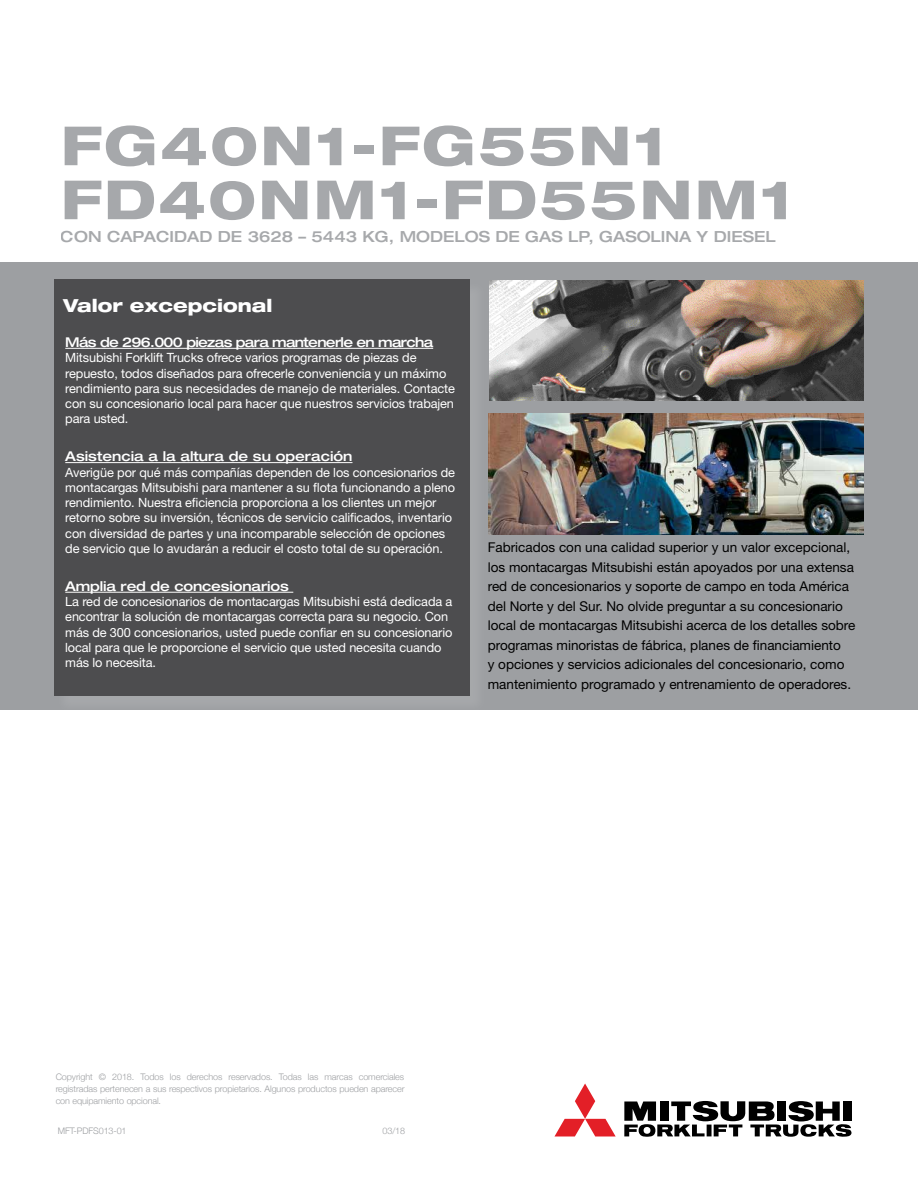
<style>
.page{position:relative;width:918px;height:1188px;background:#fff}
.page>*{position:absolute;margin:0;border:0;box-sizing:border-box;transform-origin:0 0}
.t1{font:800 expanded 54px/54px "Helvetica Neue";letter-spacing:.04em;color:#9d9fa2}
.t2{font:800 expanded 18px "Helvetica Neue";color:#fff}
.t3{font:500 expanded 15.3px "Helvetica Neue";color:#9d9fa2}
.t4{font:13.5px/19.5px "Helvetica Neue";color:#000}
.t5{font:500 expanded 13.5px "Helvetica Neue";letter-spacing:-.01em;color:#fff}
.t6{font:500 expanded 13.5px "Helvetica Neue";letter-spacing:-.05em;color:#fff}
.t7{font:12.75px/15.3px "Helvetica Neue";letter-spacing:-.01em;color:#fff}
.t8{font:300 9px/12px "Helvetica Neue";letter-spacing:-.01em;color:#9d9fa2;text-align:justify}
</style>
<div class="page">
<svg style="left:555px;top:1084px;width:61px;height:52px"></svg>
<svg style="left:624px;top:1101px;width:227px;height:36px"></svg>
<div style="left:0;top:262px;width:918px;height:448px;background:#9d9fa2"></div>
<img style="left:488px;top:414px;width:376px;height:121px">
<div style="left:55px;top:280px;width:432px;height:434px;background:#fff;opacity:.1"></div>
<div style="left:54px;top:279px;width:415px;height:417px;background:#4d4d4f"></div>
<hr style="left:65px;top:348px;width:368px;height:1px;background:#fff">
<hr style="left:65px;top:462px;width:287px;height:1px;background:#fff">
<hr style="left:65px;top:592px;width:228px;height:1px;background:#fff">
<img style="left:490px;top:280px;width:374px;height:121px">
<h1 class="t1" style="left:61px;top:117px;width:734px">FG40N1-FG55N1<br>FD40NM1-FD55NM1</h1>
<p class="t3" style="left:61px;top:227px;width:716px">CON CAPACIDAD DE 3628 – 5443 KG, MODELOS DE GAS LP, GASOLINA Y DIESEL</p>
<h2 class="t2" style="left:64px;top:294px;width:210px">Valor excepcional</h2>
<p class="t6" style="left:65px;top:334px;width:369px">Más de 296.000 piezas para mantenerle en marcha</p>
<p class="t7" style="left:65px;top:350px;width:391px">Mitsubishi Forklift Trucks ofrece varios programas de piezas de repuesto, todos diseñados para ofrecerle conveniencia y un máximo rendimiento para sus necesidades de manejo de materiales. Contacte con su concesionario local para hacer que nuestros servicios trabajen para usted.</p>
<p class="t5" style="left:65px;top:448px;width:289px">Asistencia a la altura de su operación</p>
<p class="t7" style="left:65px;top:464px;width:391px">Averigüe por qué más compañías dependen de los concesionarios de montacargas Mitsubishi para mantener a su flota funcionando a pleno rendimiento. Nuestra eficiencia proporciona a los clientes un mejor retorno sobre su inversión, técnicos de servicio calificados, inventario con diversidad de partes y una incomparable selección de opciones de servicio que lo avudarán a reducir el costo total de su operación.</p>
<p class="t5" style="left:65px;top:578px;width:225px">Amplia red de concesionarios</p>
<p class="t7" style="left:65px;top:594px;width:389px">La red de concesionarios de montacargas Mitsubishi está dedicada a encontrar la solución de montacargas correcta para su negocio. Con más de 300 concesionarios, usted puede confiar en su concesionario local para que le proporcione el servicio que usted necesita cuando más lo necesita.</p>
<p class="t4" style="left:488px;top:538px;width:369px">Fabricados con una calidad superior y un valor excepcional, los montacargas Mitsubishi están apoyados por una extensa red de concesionarios y soporte de campo en toda América del Norte y del Sur. No olvide preguntar a su concesionario local de montacargas Mitsubishi acerca de los detalles sobre programas minoristas de fábrica, planes de financiamiento<br>y opciones y servicios adicionales del concesionario, como mantenimiento programado y entrenamiento de operadores.</p>
<p class="t8" style="left:56px;top:1070px;width:350px">Copyright © 2018. Todos los derechos reservados. Todas las marcas comerciales registradas pertenecen a sus respectivos propietarios. Algunos productos pueden aparecer con equipamiento opcional.</p>
<p class="t8" style="left:58px;top:1124px;width:70px">MFT-PDFS013-01</p>
<p class="t8" style="left:383px;top:1124px;width:24px">03/18</p>
</div>
